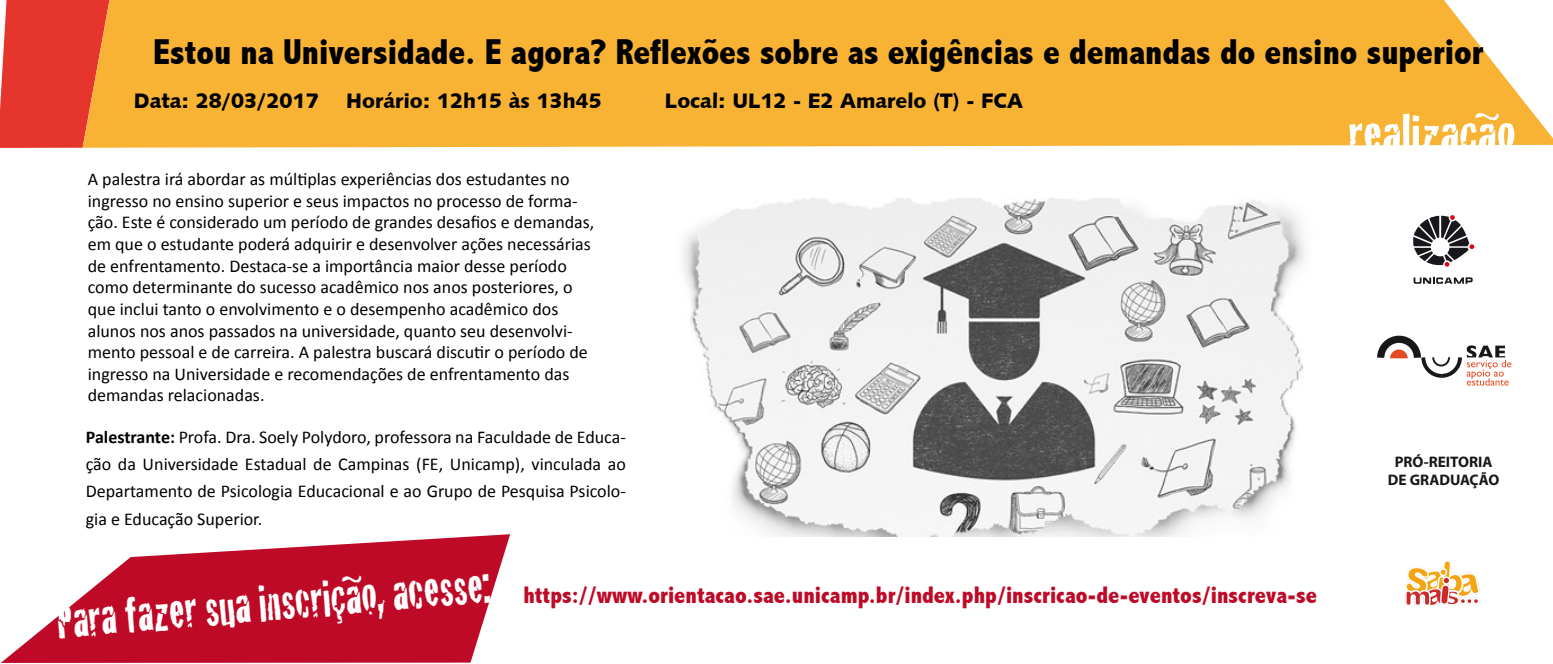
<style>
.page{position:relative;width:1553px;height:664px;background:#fff}
.page>*{position:absolute;margin:0;border:0;box-sizing:border-box;transform-origin:0 0}
.t1{font:54px "Cracked";color:#fff;scale:.82 1}
.t2{font:54px "Cracked";color:#fff}
.t3{font:800 condensed 36px "Abadi";color:#000}
.t4{font:800 condensed 24px "Abadi";color:#be0a26}
.t5{font:21px "Humanist 531 BT Black A";color:#000}
.t6{font:18px/21.6px "Calibri";color:#000}
.t7{font:700 15.3px/18.3px "Myriad Pro";color:#1a171b;text-align:center}
.s1{font-weight:700}
</style>
<div class="page">
<div style="left:0;top:0;width:83px;height:148px;background:#e5352d"></div>
<div style="left:83px;top:0;width:1470px;height:148px;background:#f8b334"></div>
<img style="left:683px;top:198px;width:622px;height:337px">
<svg style="left:2px;top:534px;width:508px;height:128px;fill:#be0a26"></svg>
<img style="left:1405px;top:560px;width:75px;height:45px">
<svg style="left:1413px;top:277px;width:59px;height:7px"></svg>
<svg style="left:1413px;top:215px;width:61px;height:51px"></svg>
<svg style="left:1377px;top:335px;width:134px;height:50px"></svg>
<h2 class="t3" style="left:153px;top:31px;width:1331px">Estou na Universidade. E agora? Reflexões sobre as exigências e demandas do ensino superior</h2>
<p class="t5" style="left:134px;top:88px;width:186px">Data: 28/03/2017</p>
<p class="t5" style="left:346px;top:88px;width:257px">Horário: 12h15 às 13h45</p>
<p class="t5" style="left:665px;top:88px;width:359px">Local: UL12 - E2 Amarelo (T) - FCA</p>
<p class="t6" style="left:88px;top:168px;width:508px">A palestra irá abordar as múltiplas experiências dos estudantes no ingresso no ensino superior e seus impactos no processo de forma&shy;ção. Este é considerado um período de grandes desafios e demandas, em que o estudante poderá adquirir e desenvolver ações necessárias de enfrentamento. Destaca-se a importância maior desse período como determinante do sucesso acadêmico nos anos posteriores, o que inclui tanto o envolvimento e o desempenho acadêmico dos alunos nos anos passados na universidade, quanto seu desenvolvi&shy;mento pessoal e de carreira. A palestra buscará discutir o período de ingresso na Universidade e recomendações de enfrentamento das demandas relacionadas.</p>
<p class="t6" style="left:86px;top:424px;width:542px;line-height:27px;text-align:justify"><span class="s1">Palestrante:</span> Profa. Dra. Soely Polydoro, professora na Faculdade de Educa&shy;ção da Universidade Estadual de Campinas (FE, Unicamp), vinculada ao Departamento de Psicologia Educacional e ao Grupo de Pesquisa Psicolo&shy;gia e Educação Superior.</p>
<h1 class="t1" style="left:53px;top:579px;width:531px;rotate:-5deg">Para fazer sua inscrição, acesse:</h1>
<h3 class="t4" style="left:523px;top:580px;width:795px">https://www.orientacao.sae.unicamp.br/index.php/inscricao-de-eventos/inscreva-se</h3>
<h1 class="t2" style="left:1348px;top:91px;width:169px">realização</h1>
<p class="t7" style="left:1387px;top:451px;width:113px">PRÓ-REITORIA<br>DE GRADUAÇÃO</p>
</div>
